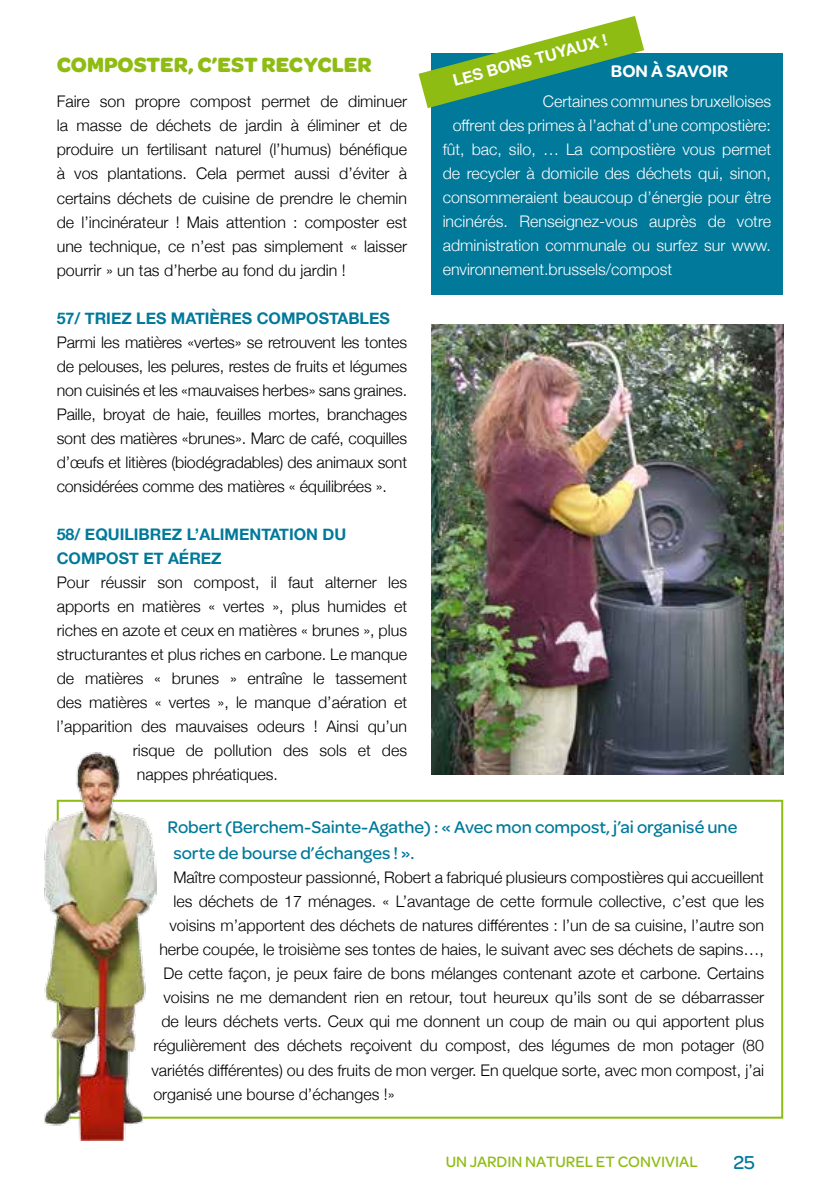
<style>
.page{position:relative;width:840px;height:1191px;background:#fff}
.page>*{position:absolute;margin:0;border:0;box-sizing:border-box;transform-origin:0 0}
.t1{font:700 22px "Omnes";color:#8fbc13}
.t2{font:500 20px "Omnes";color:#00799a}
.t3{font:500 18px/26px "Omnes";color:#00799a}
.t4{font:600 18px "Omnes";color:#fff}
.t5{font:300 16px/24px "Helvetica Neue";color:#000;text-align:justify}
.t6{font:300 16px "Helvetica Neue";color:#fff}
.t7{font:700 16px/24px "Helvetica Neue";color:#00799a}
.t8{font:500 16px "Omnes";color:#8fbc13}
.t9{font:700 16px "Helvetica Neue";color:#fff}
</style>
<div class="page">
<div style="left:431px;top:53px;width:351px;height:241px;background:#00799a"></div>
<svg style="left:418px;top:16px;width:225px;height:92px"></svg>
<img style="left:431px;top:325px;width:351px;height:449px">
<div style="left:57px;top:799px;width:725px;height:319px;border:2px solid #8fbc13"></div>
<img style="left:44px;top:752px;width:112px;height:388px">
<h1 class="t1" style="left:57px;top:48px;width:316px">COMPOSTER, C’EST RECYCLER</h1>
<p class="t5" style="left:57px;top:89px;width:352px">Faire son propre compost permet de diminuer la masse de déchets de jardin à éliminer et de produire un fertilisant naturel (l’humus) bénéfique à vos plantations. Cela permet aussi d’éviter à certains déchets de cuisine de prendre le chemin de l’incinérateur ! Mais attention : composter est une technique, ce n’est pas simplement « laisser pourrir » un tas d’herbe au fond du jardin !</p>
<p class="t7" style="left:57px;top:306px;width:334px">57/ TRIEZ LES MATIÈRES COMPOSTABLES</p>
<p class="t5" style="left:57px;top:329px;width:352px">Parmi les matières «vertes» se retrouvent les tontes de pelouses, les pelures, restes de fruits et légumes non cuisinés et les «mauvaises herbes» sans graines.<br>Paille, broyat de haie, feuilles mortes, branchages sont des matières «brunes». Marc de café, coquilles d’œufs et litières (biodégradables) des animaux sont considérées comme des matières « équilibrées ».</p>
<p class="t7" style="left:57px;top:522px;width:291px">58/ EQUILIBREZ L’ALIMENTATION DU<br>COMPOST ET AÉREZ</p>
<p class="t5" style="left:57px;top:569px;width:352px">Pour réussir son compost, il faut alterner les</p>
<p class="t5" style="left:57px;top:593px;width:351px">apports en matières « vertes », plus humides et</p>
<p class="t5" style="left:57px;top:617px;width:351px">riches en azote et ceux en matières « brunes », plus</p>
<p class="t5" style="left:57px;top:641px;width:351px">structurantes et plus riches en carbone. Le manque</p>
<p class="t5" style="left:57px;top:665px;width:351px">de matières « brunes » entraîne le tassement</p>
<p class="t5" style="left:57px;top:689px;width:351px">des matières « vertes », le manque d’aération et</p>
<p class="t5" style="left:57px;top:713px;width:351px">l’apparition des mauvaises odeurs ! Ainsi qu’un</p>
<p class="t5" style="left:133px;top:737px;width:276px">risque de pollution des sols et des</p>
<p class="t5" style="left:137px;top:761px;width:143px">nappes phréatiques.</p>
<p class="t9" style="left:450px;top:68px;width:160px;rotate:-15deg">LES BONS TUYAUX !</p>
<p class="t4" style="left:610px;top:58px;width:119px">BON À SAVOIR</p>
<p class="t6" style="left:542px;top:88px;width:229px">Certaines communes bruxelloises</p>
<p class="t6" style="left:452px;top:112px;width:319px">offrent des primes à l’achat d’une compostière:</p>
<p class="t6" style="left:442px;top:136px;width:330px">fût, bac, silo, … La compostière vous permet</p>
<p class="t6" style="left:442px;top:160px;width:329px">de recycler à domicile des déchets qui, sinon,</p>
<p class="t6" style="left:442px;top:184px;width:329px">consommeraient beaucoup d’énergie pour être</p>
<p class="t6" style="left:442px;top:208px;width:329px">incinérés. Renseignez-vous auprès de votre</p>
<p class="t6" style="left:442px;top:232px;width:330px">administration communale ou surfez sur www.</p>
<p class="t6" style="left:442px;top:256px;width:231px">environnement.brussels/compost</p>
<p class="t3" style="left:173px;top:813px;width:565px;text-indent:-6px">Robert (Berchem-Sainte-Agathe) : « Avec mon compost, j’ai organisé une sorte de bourse d’échanges ! ».</p>
<p class="t5" style="left:173px;top:864px;width:592px">Maître composteur passionné, Robert a fabriqué plusieurs compostières qui accueillent</p>
<p class="t5" style="left:173px;top:888px;width:591px">les déchets de 17 ménages. « L’avantage de cette formule collective, c’est que les</p>
<p class="t5" style="left:169px;top:912px;width:595px">voisins m’apportent des déchets de natures différentes : l’un de sa cuisine, l’autre son</p>
<p class="t5" style="left:159px;top:936px;width:605px">herbe coupée, le troisième ses tontes de haies, le suivant avec ses déchets de sapins…,</p>
<p class="t5" style="left:163px;top:960px;width:602px">De cette façon, je peux faire de bons mélanges contenant azote et carbone. Certains</p>
<p class="t5" style="left:163px;top:984px;width:602px">voisins ne me demandent rien en retour, tout heureux qu’ils sont de se débarrasser</p>
<p class="t5" style="left:161px;top:1008px;width:604px">de leurs déchets verts. Ceux qui me donnent un coup de main ou qui apportent plus</p>
<p class="t5" style="left:153px;top:1032px;width:611px">régulièrement des déchets reçoivent du compost, des légumes de mon potager (80</p>
<p class="t5" style="left:151px;top:1056px;width:613px">variétés différentes) ou des fruits de mon verger. En quelque sorte, avec mon compost, j’ai</p>
<p class="t5" style="left:153px;top:1080px;width:242px">organisé une bourse d’échanges !»</p>
<p class="t8" style="left:445px;top:1150px;width:253px">UN JARDIN NATUREL ET CONVIVIAL</p>
<p class="t2" style="left:733px;top:1148px;width:23px">25</p>
</div>
